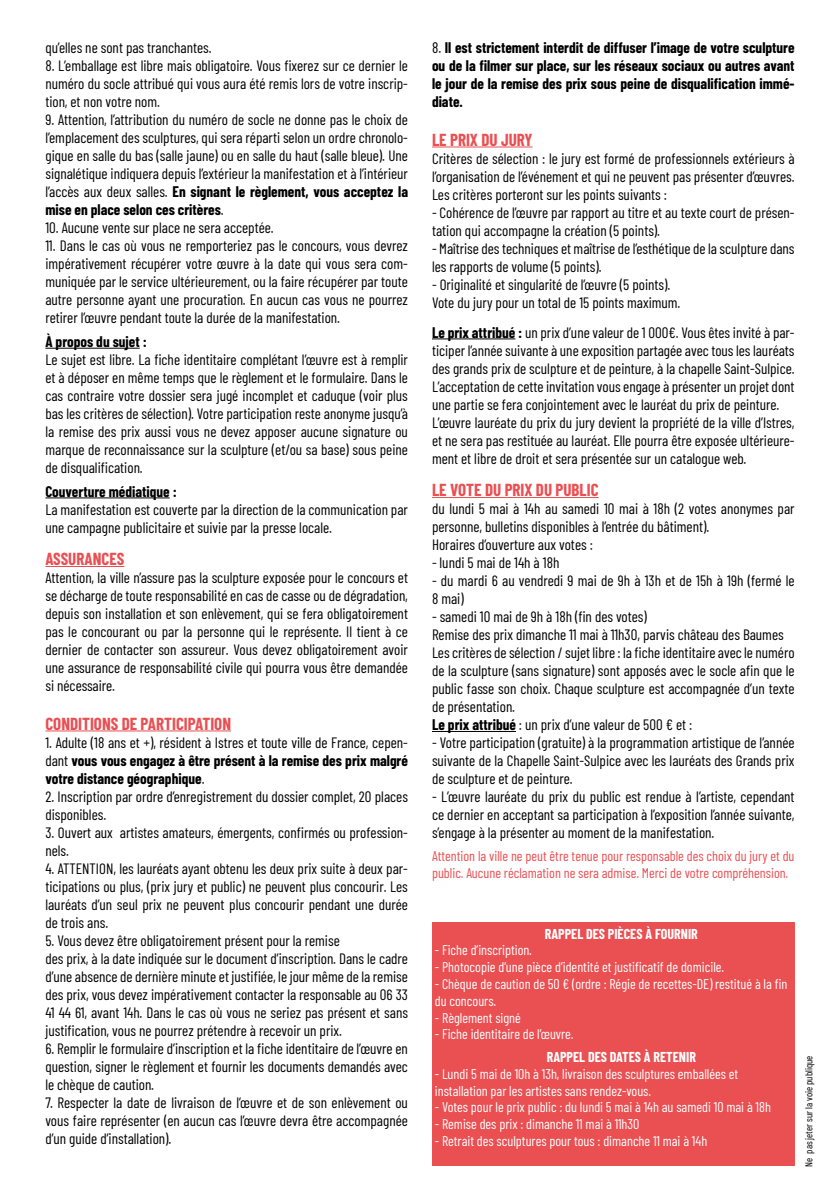
<style>
.page{position:relative;width:840px;height:1191px;background:#fff}
.page>*{position:absolute;margin:0;border:0;box-sizing:border-box;transform-origin:0 0}
.t1{font:700 17px "Barlow Condensed";color:#ea4f52}
.t2{font:15px/18px "Barlow Condensed";color:#000}
.t3{font:700 15px/18px "Barlow Condensed";color:#000;text-align:justify}
.t4{font:14px/16.8px "Barlow Condensed";color:#fff}
.t5{font:14px/16.8px "Barlow Condensed";color:#ea4f52}
.t6{font:700 14px "Barlow Condensed";color:#fff}
.t7{font:10px "Barlow Condensed";color:#000}
.s1{font-weight:700}
.s2{font-weight:400}
</style>
<div class="page">
<div style="left:432px;top:921px;width:362px;height:244px;background:#ea4f52"></div>
<hr style="left:45px;top:348px;width:95px;height:1px;background:#000">
<hr style="left:45px;top:497px;width:125px;height:1px;background:#000">
<hr style="left:45px;top:566px;width:79px;height:1px;background:#ea4f52">
<hr style="left:45px;top:730px;width:186px;height:1px;background:#ea4f52">
<hr style="left:432px;top:147px;width:100px;height:1px;background:#ea4f52">
<hr style="left:432px;top:338px;width:83px;height:1px;background:#000">
<hr style="left:432px;top:497px;width:166px;height:1px;background:#ea4f52">
<hr style="left:432px;top:731px;width:83px;height:1px;background:#000">
<p class="t2" style="left:45px;top:38px;width:168px">qu’elles ne sont pas tranchantes.</p>
<p class="t2" style="left:45px;top:56px;width:364px">8. L’emballage est libre mais obligatoire. Vous fixerez sur ce dernier le</p>
<p class="t2" style="left:45px;top:74px;width:364px">numéro du socle attribué qui vous aura été remis lors de votre inscrip&shy;tion, et non votre nom.</p>
<p class="t2" style="left:45px;top:110px;width:364px;text-align:justify">9. Attention, l’attribution du numéro de socle ne donne pas le choix de l’emplacement des sculptures, qui sera réparti selon un ordre chronolo&shy;gique en salle du bas (salle jaune) ou en salle du haut (salle bleue). Une signalétique indiquera depuis l’extérieur la manifestation et à l’intérieur l’accès aux deux salles. <span class="s1">En signant le règlement, vous acceptez la mise en place selon ces critères</span>.</p>
<p class="t2" style="left:45px;top:218px;width:230px">10. Aucune vente sur place ne sera acceptée.</p>
<p class="t2" style="left:45px;top:236px;width:364px;text-align:justify">11. Dans le cas où vous ne remporteriez pas le concours, vous devrez impérativement récupérer votre œuvre à la date qui vous sera com&shy;muniquée par le service ultérieurement, ou la faire récupérer par toute autre personne ayant une procuration. En aucun cas vous ne pourrez</p>
<p class="t2" style="left:45px;top:308px;width:296px">retirer l’œuvre pendant toute la durée de la manifestation.</p>
<p class="t3" style="left:45px;top:332px;width:103px">À propos du sujet :</p>
<p class="t2" style="left:45px;top:349px;width:364px">Le sujet est libre. La fiche identitaire complétant l’œuvre est à remplir</p>
<p class="t2" style="left:45px;top:367px;width:364px;text-align:justify">et à déposer en même temps que le règlement et le formulaire. Dans le cas contraire votre dossier sera jugé incomplet et caduque (voir plus bas les critères de sélection). Votre participation reste anonyme jusqu’à la remise des prix aussi vous ne devez apposer aucune signature ou marque de reconnaissance sur la sculpture (et/ou sa base) sous peine</p>
<p class="t2" style="left:45px;top:457px;width:99px">de disqualification.</p>
<p class="t3" style="left:45px;top:481px;width:133px">Couverture médiatique :</p>
<p class="t2" style="left:45px;top:499px;width:364px">La manifestation est couverte par la direction de la communication par une campagne publicitaire et suivie par la presse locale.</p>
<p class="t1" style="left:45px;top:547px;width:80px">ASSURANCES</p>
<p class="t2" style="left:45px;top:568px;width:364px;text-align:justify">Attention, la ville n’assure pas la sculpture exposée pour le concours et se décharge de toute responsabilité en cas de casse ou de dégradation, depuis son installation et son enlèvement, qui se fera obligatoirement pas le concourant ou par la personne qui le représente. Il tient à ce dernier de contacter son assureur. Vous devez obligatoirement avoir une assurance de responsabilité civile qui pourra vous être demandée si nécessaire.</p>
<p class="t1" style="left:45px;top:711px;width:187px">CONDITIONS DE PARTICIPATION</p>
<p class="t3" style="left:45px;top:732px;width:364px"><span class="s2">1. Adulte (18 ans et +), résident à Istres et toute ville de France, cepen&shy;dant</span> vous vous engagez à être présent à la remise des prix malgré votre distance géographique<span class="s2">.</span></p>
<p class="t2" style="left:45px;top:786px;width:364px">2. Inscription par ordre d’enregistrement du dossier complet, 20 places disponibles.</p>
<p class="t2" style="left:45px;top:822px;width:364px">3. Ouvert aux artistes amateurs, émergents, confirmés ou profession&shy;nels.</p>
<p class="t2" style="left:45px;top:858px;width:364px;text-align:justify">4. ATTENTION, les lauréats ayant obtenu les deux prix suite à deux par&shy;ticipations ou plus, (prix jury et public) ne peuvent plus concourir. Les lauréats d’un seul prix ne peuvent plus concourir pendant une durée de trois ans.</p>
<p class="t2" style="left:45px;top:930px;width:364px">5. Vous devez être obligatoirement présent pour la remise<br>des prix, à la date indiquée sur le document d’inscription. Dans le cadre</p>
<p class="t2" style="left:45px;top:966px;width:364px">d’une absence de dernière minute et justifiée, le jour même de la remise</p>
<p class="t2" style="left:45px;top:984px;width:364px">des prix, vous devez impérativement contacter la responsable au 06 33<br>41 44 61, avant 14h. Dans le cas où vous ne seriez pas présent et sans</p>
<p class="t2" style="left:45px;top:1020px;width:298px">justification, vous ne pourrez prétendre à recevoir un prix.</p>
<p class="t2" style="left:45px;top:1038px;width:364px">6. Remplir le formulaire d’inscription et la fiche identitaire de l’œuvre en</p>
<p class="t2" style="left:45px;top:1056px;width:364px">question, signer le règlement et fournir les documents demandés avec le chèque de caution.</p>
<p class="t2" style="left:45px;top:1092px;width:364px">7. Respecter la date de livraison de l’œuvre et de son enlèvement ou vous faire représenter (en aucun cas l’œuvre devra être accompagnée</p>
<p class="t2" style="left:45px;top:1128px;width:127px">d’un guide d’installation).</p>
<p class="t3" style="left:432px;top:38px;width:364px"><span class="s2">8.</span> Il est strictement interdit de diffuser l’image de votre sculpture ou de la filmer sur place, sur les réseaux sociaux ou autres avant le jour de la remise des prix sous peine de disqualification immé&shy;diate.</p>
<p class="t1" style="left:432px;top:127px;width:102px">LE PRIX DU JURY</p>
<p class="t2" style="left:432px;top:148px;width:364px">Critères de sélection : le jury est formé de professionnels extérieurs à</p>
<p class="t2" style="left:432px;top:166px;width:364px">l’organisation de l’événement et qui ne peuvent pas présenter d’œuvres.<br>Les critères porteront sur les points suivants :</p>
<p class="t2" style="left:432px;top:202px;width:364px">- Cohérence de l’œuvre par rapport au titre et au texte court de présen&shy;tation qui accompagne la création (5 points).</p>
<p class="t2" style="left:432px;top:238px;width:364px">- Maîtrise des techniques et maîtrise de l’esthétique de la sculpture dans les rapports de volume (5 points).</p>
<p class="t2" style="left:432px;top:274px;width:240px">- Originalité et singularité de l’œuvre (5 points).</p>
<p class="t2" style="left:432px;top:292px;width:250px">Vote du jury pour un total de 15 points maximum.</p>
<p class="t2" style="left:432px;top:322px;width:364px;text-align:justify"><span class="s1">Le prix attribué :</span> un prix d’une valeur de 1 000€. Vous êtes invité à par&shy;ticiper l’année suivante à une exposition partagée avec tous les lauréats des grands prix de sculpture et de peinture, à la chapelle Saint-Sulpice.<br>L’acceptation de cette invitation vous engage à présenter un projet dont une partie se fera conjointement avec le lauréat du prix de peinture.</p>
<p class="t2" style="left:432px;top:412px;width:364px">L’œuvre lauréate du prix du jury devient la propriété de la ville d’Istres,</p>
<p class="t2" style="left:432px;top:430px;width:364px">et ne sera pas restituée au lauréat. Elle pourra être exposée ultérieure&shy;ment et libre de droit et sera présentée sur un catalogue web.</p>
<p class="t1" style="left:432px;top:478px;width:168px">LE VOTE DU PRIX DU PUBLIC</p>
<p class="t2" style="left:432px;top:499px;width:364px">du lundi 5 mai à 14h au samedi 10 mai à 18h (2 votes anonymes par personne, bulletins disponibles à l’entrée du bâtiment).<br>Horaires d’ouverture aux votes :</p>
<p class="t2" style="left:432px;top:553px;width:129px">- lundi 5 mai de 14h à 18h</p>
<p class="t2" style="left:432px;top:571px;width:364px">- du mardi 6 au vendredi 9 mai de 9h à 13h et de 15h à 19h (fermé le<br>8 mai)</p>
<p class="t2" style="left:432px;top:607px;width:216px">- samedi 10 mai de 9h à 18h (fin des votes)</p>
<p class="t2" style="left:432px;top:625px;width:353px">Remise des prix dimanche 11 mai à 11h30, parvis château des Baumes</p>
<p class="t2" style="left:432px;top:643px;width:364px">Les critères de sélection / sujet libre : la fiche identitaire avec le numéro de la sculpture (sans signature) sont apposés avec le socle afin que le</p>
<p class="t2" style="left:432px;top:679px;width:364px">public fasse son choix. Chaque sculpture est accompagnée d’un texte de présentation.</p>
<p class="t2" style="left:432px;top:715px;width:261px"><span class="s1">Le prix attribué</span> : un prix d’une valeur de 500 € et :</p>
<p class="t2" style="left:432px;top:733px;width:364px;text-align:justify">- Votre participation (gratuite) à la programmation artistique de l’année suivante de la Chapelle Saint-Sulpice avec les lauréats des Grands prix de sculpture et de peinture.</p>
<p class="t2" style="left:432px;top:787px;width:364px">- L’œuvre lauréate du prix du public est rendue à l’artiste, cependant</p>
<p class="t2" style="left:432px;top:805px;width:364px">ce dernier en acceptant sa participation à l’exposition l’année suivante, s’engage à la présenter au moment de la manifestation.</p>
<p class="t5" style="left:432px;top:846px;width:364px">Attention la ville ne peut être tenue pour responsable des choix du jury et du public. Aucune réclamation ne sera admise. Merci de votre compréhension.</p>
<p class="t6" style="left:544px;top:923px;width:154px">RAPPEL DES PIÈCES À FOURNIR</p>
<p class="t4" style="left:434px;top:941px;width:99px">- Fiche d’inscription.</p>
<p class="t4" style="left:434px;top:957px;width:290px">- Photocopie d’une pièce d’identité et justificatif de domicile.</p>
<p class="t4" style="left:434px;top:974px;width:354px">- Chèque de caution de 50 € (ordre : Régie de recettes-DE) restitué à la fin</p>
<p class="t4" style="left:434px;top:991px;width:63px">du concours.</p>
<p class="t4" style="left:434px;top:1008px;width:88px">- Règlement signé</p>
<p class="t4" style="left:434px;top:1025px;width:140px">- Fiche identitaire de l’œuvre.</p>
<p class="t6" style="left:546px;top:1047px;width:151px">RAPPEL DES DATES À RETENIR</p>
<p class="t4" style="left:434px;top:1064px;width:305px">- Lundi 5 mai de 10h à 13h, livraison des sculptures emballées et installation par les artistes sans rendez-vous.</p>
<p class="t4" style="left:434px;top:1098px;width:337px">- Votes pour le prix public : du lundi 5 mai à 14h au samedi 10 mai à 18h</p>
<p class="t4" style="left:434px;top:1114px;width:206px">- Remise des prix : dimanche 11 mai à 11h30</p>
<p class="t4" style="left:434px;top:1131px;width:274px">- Retrait des sculptures pour tous : dimanche 11 mai à 14h</p>
<p class="t7" style="left:801px;top:1166px;width:112px;rotate:-90deg">Ne pas jeter sur la voie publique</p>
</div>
